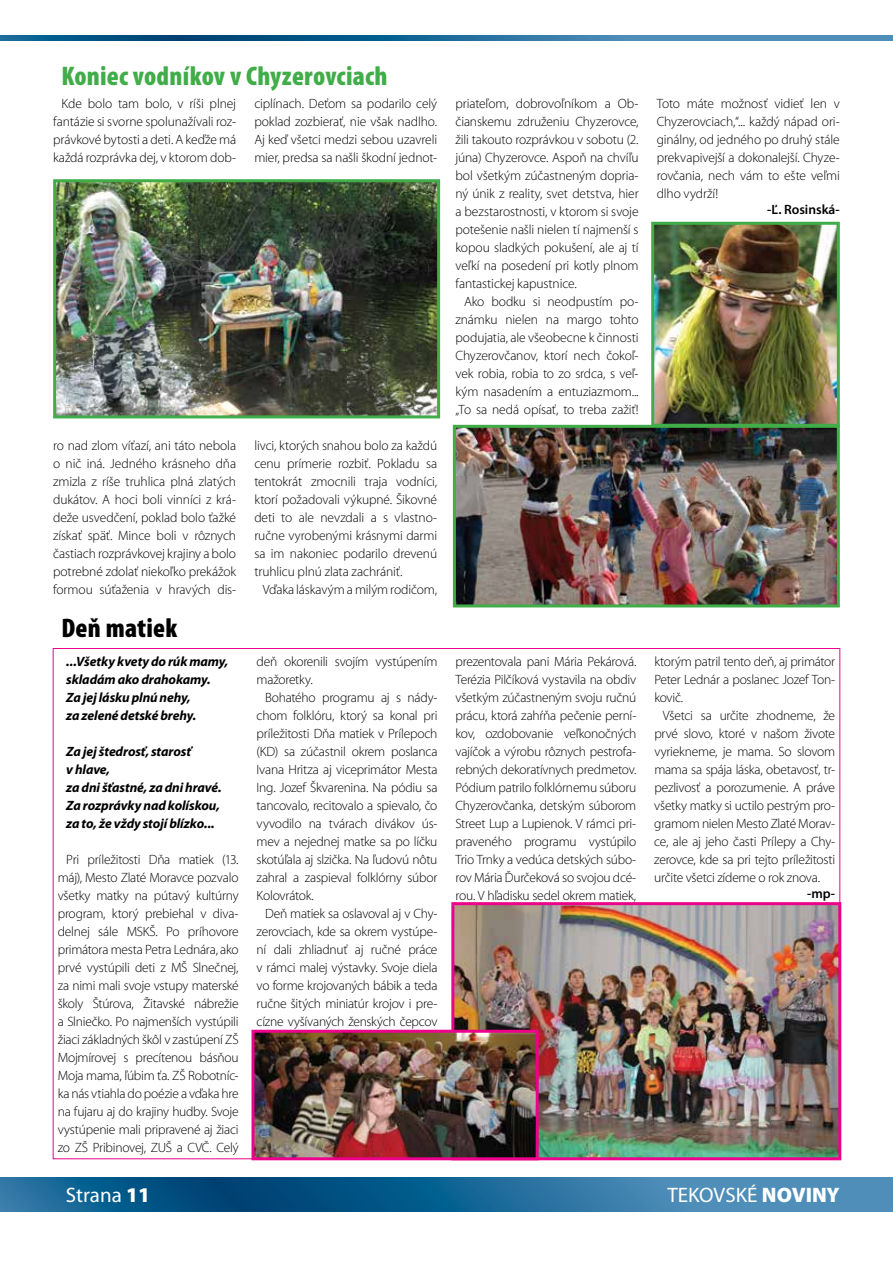
<style>
.page{position:relative;width:893px;height:1263px;background:#fff}
.page>*{position:absolute;margin:0;border:0;box-sizing:border-box;transform-origin:0 0}
.t1{font:900 condensed 27px "Mini Pro";letter-spacing:.01em;color:#41ad49}
.t2{font:900 condensed 27px "Mini Pro";letter-spacing:.01em;color:#000}
.t3{font:21px "Mini Pro";color:#fff}
.t4{font:300 13.5px/18px "Mini Pro";letter-spacing:-.015em;color:#000;text-align:justify}
.t5{font:italic 700 13.5px/18px "Mini Pro";letter-spacing:-.01em;color:#000}
.t6{font:600 13.5px "Mini Pro";letter-spacing:-.005em;color:#000}
.s1{font-weight:900}
</style>
<div class="page">
<svg style="left:0;top:1177px;width:893px;height:34px;background:#226c9a"></svg>
<svg style="left:0;top:36px;width:893px;height:4px;background:#246d9c"></svg>
<img style="left:57px;top:183px;width:379px;height:231px">
<div style="left:53px;top:179px;width:387px;height:239px;border:3px solid #41ad49"></div>
<img style="left:655px;top:226px;width:181px;height:197px">
<div style="left:651px;top:222px;width:189px;height:205px;border:3px solid #41ad49"></div>
<img style="left:457px;top:429px;width:379px;height:174px">
<div style="left:453px;top:425px;width:387px;height:182px;border:3px solid #41ad49"></div>
<img style="left:455px;top:906px;width:382px;height:250px">
<div style="left:451px;top:902px;width:390px;height:258px;border:3px solid #ec008c"></div>
<img style="left:255px;top:1034px;width:280px;height:122px">
<div style="left:251px;top:1030px;width:288px;height:130px;border:3px solid #ec008c"></div>
<h1 class="t1" style="left:62px;top:61px;width:327px">Koniec vodníkov v Chyzerovciach</h1>
<p class="t4" style="left:53px;top:95px;width:185px;text-indent:9px">Kde bolo tam bolo, v ríši plnej fantázie si svorne spolunažívali roz&shy;právkové bytosti a deti. A keďže má každá rozprávka dej, v ktorom dob-</p>
<p class="t4" style="left:254px;top:95px;width:184px">ciplínach. Deťom sa podarilo celý poklad zozbierať, nie však nadlho.<br>Aj keď všetci medzi sebou uzavreli mier, predsa sa našli škodní jednot-</p>
<p class="t4" style="left:53px;top:437px;width:185px">ro nad zlom víťazí, ani táto nebola o nič iná. Jedného krásneho dňa zmizla z ríše truhlica plná zlatých dukátov. A hoci boli vinníci z krá&shy;deže usvedčení, poklad bolo ťažké získať späť. Mince boli v rôznych častiach rozprávkovej krajiny a bolo potrebné zdolať niekoľko prekážok formou súťaženia v hravých dis-</p>
<h1 class="t2" style="left:62px;top:613px;width:117px">Deň matiek</h1>
<p class="t5" style="left:66px;top:653px;width:164px">...Všetky kvety do rúk mamy, skladám ako drahokamy.<br>Za jej lásku plnú nehy,<br>za zelené detské brehy.</p>
<p class="t5" style="left:66px;top:743px;width:157px">Za jej štedrosť, starosť<br>v hlave,<br>za dni šťastné, za dni hravé.<br>Za rozprávky nad kolískou, za to, že vždy stojí blízko...</p>
<p class="t4" style="left:58px;top:851px;width:182px;text-indent:9px">Pri príležitosti Dňa matiek (13. máj), Mesto Zlaté Moravce pozvalo všetky matky na pútavý kultúrny program, ktorý prebiehal v diva&shy;delnej sále MSKŠ. Po príhovore primátora mesta Petra Lednára, ako prvé vystúpili deti z MŠ Slnečnej, za nimi mali svoje vstupy materské školy Štúrova, Žitavské nábrežie a Slniečko. Po najmenších vystúpili žiaci základných škôl v zastúpení ZŠ Mojmírovej s precítenou básňou Moja mama, ľúbim ťa. ZŠ Robotníc&shy;ka nás vtiahla do poézie a vďaka hre na fujaru aj do krajiny hudby. Svoje vystúpenie mali pripravené aj žiaci zo ZŠ Pribinovej, ZUŠ a CVČ. Celý</p>
<p class="t4" style="left:254px;top:437px;width:184px">livci, ktorých snahou bolo za každú cenu prímerie rozbiť. Pokladu sa tentokrát zmocnili traja vodníci, ktorí požadovali výkupné. Šikovné deti to ale nevzdali a s vlastno&shy;ručne vyrobenými krásnymi darmi sa im nakoniec podarilo drevenú truhlicu plnú zlata zachrániť.</p>
<p class="t4" style="left:263px;top:581px;width:176px">Vďaka láskavým a milým rodičom,</p>
<p class="t4" style="left:257px;top:653px;width:182px">deň okorenili svojím vystúpením mažoretky.</p>
<p class="t4" style="left:257px;top:689px;width:182px;text-indent:9px">Bohatého programu aj s nády&shy;chom folklóru, ktorý sa konal pri príležitosti Dňa matiek v Prílepoch (KD) sa zúčastnil okrem poslanca Ivana Hritza aj viceprimátor Mesta Ing. Jozef Škvarenina. Na pódiu sa tancovalo, recitovalo a spievalo, čo vyvodilo na tvárach divákov ús&shy;mev a nejednej matke sa po líčku skotúľala aj slzička. Na ľudovú nôtu zahral a zaspieval folklórny súbor Kolovrátok.</p>
<p class="t4" style="left:257px;top:905px;width:182px;text-indent:9px">Deň matiek sa oslavoval aj v Chy&shy;zerovciach, kde sa okrem vystúpe&shy;ní dali zhliadnuť aj ručné práce v rámci malej výstavky. Svoje diela vo forme krojovaných bábik a teda ručne šitých miniatúr krojov i pre&shy;cízne vyšívaných ženských čepcov</p>
<p class="t4" style="left:455px;top:95px;width:185px">priateľom, dobrovoľníkom a Ob&shy;čianskemu združeniu Chyzerovce, žili takouto rozprávkou v sobotu (2. júna) Chyzerovce. Aspoň na chvíľu bol všetkým zúčastneným dopria&shy;ný únik z reality, svet detstva, hier a bezstarostnosti, v ktorom si svoje potešenie našli nielen tí najmenší s kopou sladkých pokušení, ale aj tí veľkí na posedení pri kotly plnom fantastickej kapustnice.</p>
<p class="t4" style="left:455px;top:293px;width:185px;text-indent:9px">Ako bodku si neodpustím po&shy;známku nielen na margo tohto podujatia, ale všeobecne k činnosti Chyzerovčanov, ktorí nech čokoľ&shy;vek robia, robia to zo srdca, s veľ&shy;kým nasadením a entuziazmom... „To sa nedá opísať, to treba zažiť!</p>
<p class="t4" style="left:657px;top:95px;width:185px">Toto máte možnosť vidieť len v Chyzerovciach,“... každý nápad ori&shy;ginálny, od jedného po druhý stále prekvapivejší a dokonalejší. Chyze&shy;rovčania, nech vám to ešte veľmi dlho vydrží!</p>
<p class="t6" style="left:767px;top:202px;width:74px">-Ľ. Rosinská-</p>
<p class="t4" style="left:455px;top:653px;width:182px">prezentovala pani Mária Pekárová.<br>Terézia Pilčíková vystavila na obdiv všetkým zúčastneným svoju ručnú prácu, ktorá zahŕňa pečenie perní&shy;kov, ozdobovanie veľkonočných vajíčok a výrobu rôznych pestrofa&shy;rebných dekoratívnych predmetov.<br>Pódium patrilo folklórnemu súboru Chyzerovčanka, detským súborom Street Lup a Lupienok. V rámci pri&shy;praveného programu vystúpilo Trio Trnky a vedúca detských súbo&shy;rov Mária Ďurčeková so svojou dcé&shy;rou. V hľadisku sedel okrem matiek,</p>
<p class="t4" style="left:654px;top:652px;width:182px">ktorým patril tento deň, aj primátor Peter Lednár a poslanec Jozef Ton&shy;kovič.</p>
<p class="t4" style="left:654px;top:706px;width:182px;text-indent:9px">Všetci sa určite zhodneme, že prvé slovo, ktoré v našom živote vyriekneme, je mama. So slovom mama sa spája láska, obetavosť, tr&shy;pezlivosť a porozumenie. A práve všetky matky si uctilo pestrým pro&shy;gramom nielen Mesto Zlaté Morav&shy;ce, ale aj jeho časti Prílepy a Chy&shy;zerovce, kde sa pri tejto príležitosti určite všetci zídeme o rok znova.</p>
<p class="t6" style="left:807px;top:886px;width:29px">-mp-</p>
<h2 class="t3" style="left:66px;top:1184px;width:86px">Strana <span class="s1">11</span></h2>
<h2 class="t3" style="left:667px;top:1184px;width:174px">TEKOVSKÉ <span class="s1">NOVINY</span></h2>
</div>
